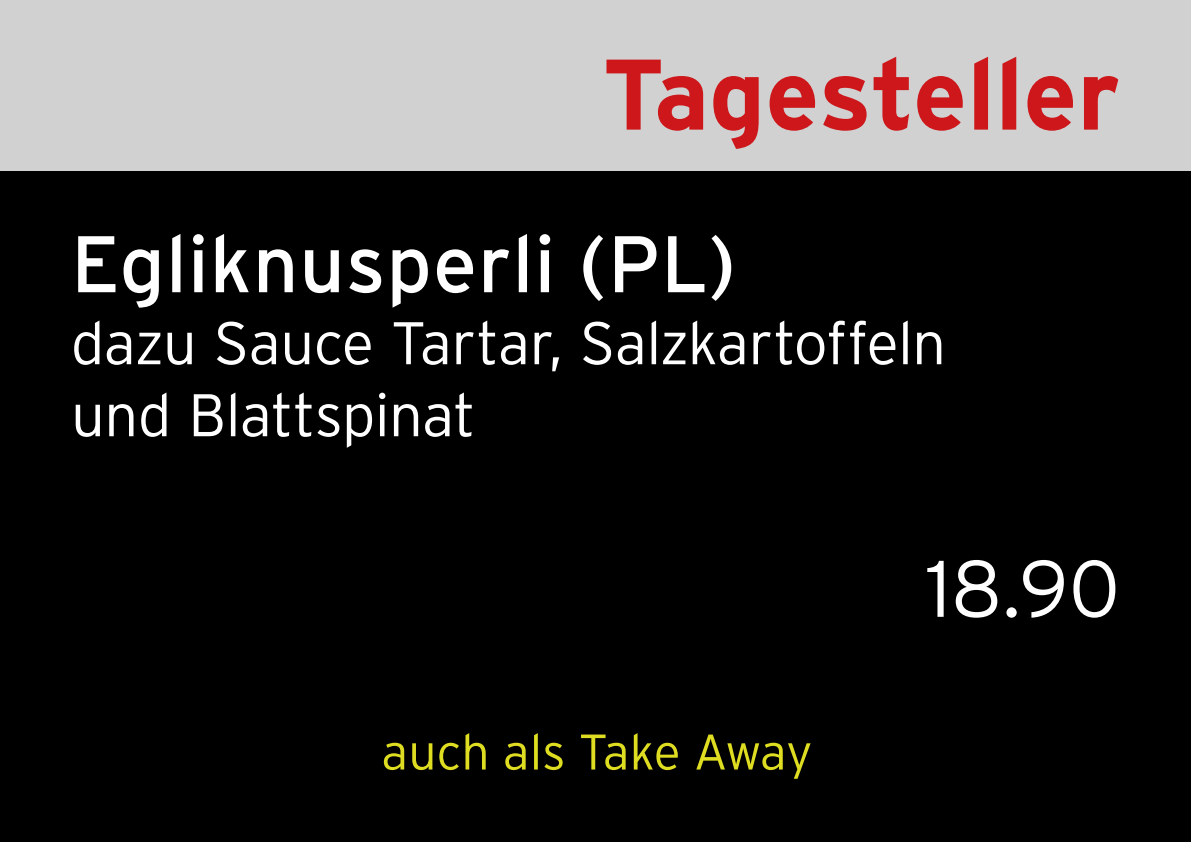
<style>
.page{position:relative;width:1191px;height:842px;background:#fff}
.page>*{position:absolute;margin:0;border:0;box-sizing:border-box;transform-origin:0 0}
.t1{font:700 100px "Interstate";color:#cd171a}
.t2{font:80px "Interstate";letter-spacing:.01em;color:#fff}
.t3{font:300 80px "Interstate";color:#fff}
.t4{font:300 60px/72px "Interstate";letter-spacing:-.015em;color:#fff}
.t5{font:300 50px "Interstate";color:#dedd21}
</style>
<div class="page">
<div style="left:0;top:170px;width:1191px;height:672px;background:#000"></div>
<div style="left:0;top:0;width:1191px;height:170px;background:#d1d1d1"></div>
<h1 class="t1" style="left:602px;top:34px;width:519px">Tagesteller</h1>
<h2 class="t2" style="left:71px;top:215px;width:666px">Egliknusperli (PL)</h2>
<p class="t4" style="left:71px;top:307px;width:876px">dazu Sauce Tartar, Salzkartoffeln und Blattspinat</p>
<p class="t5" style="left:381px;top:721px;width:433px">auch als Take Away</p>
<h2 class="t3" style="left:926px;top:540px;width:195px">18.90</h2>
</div>
